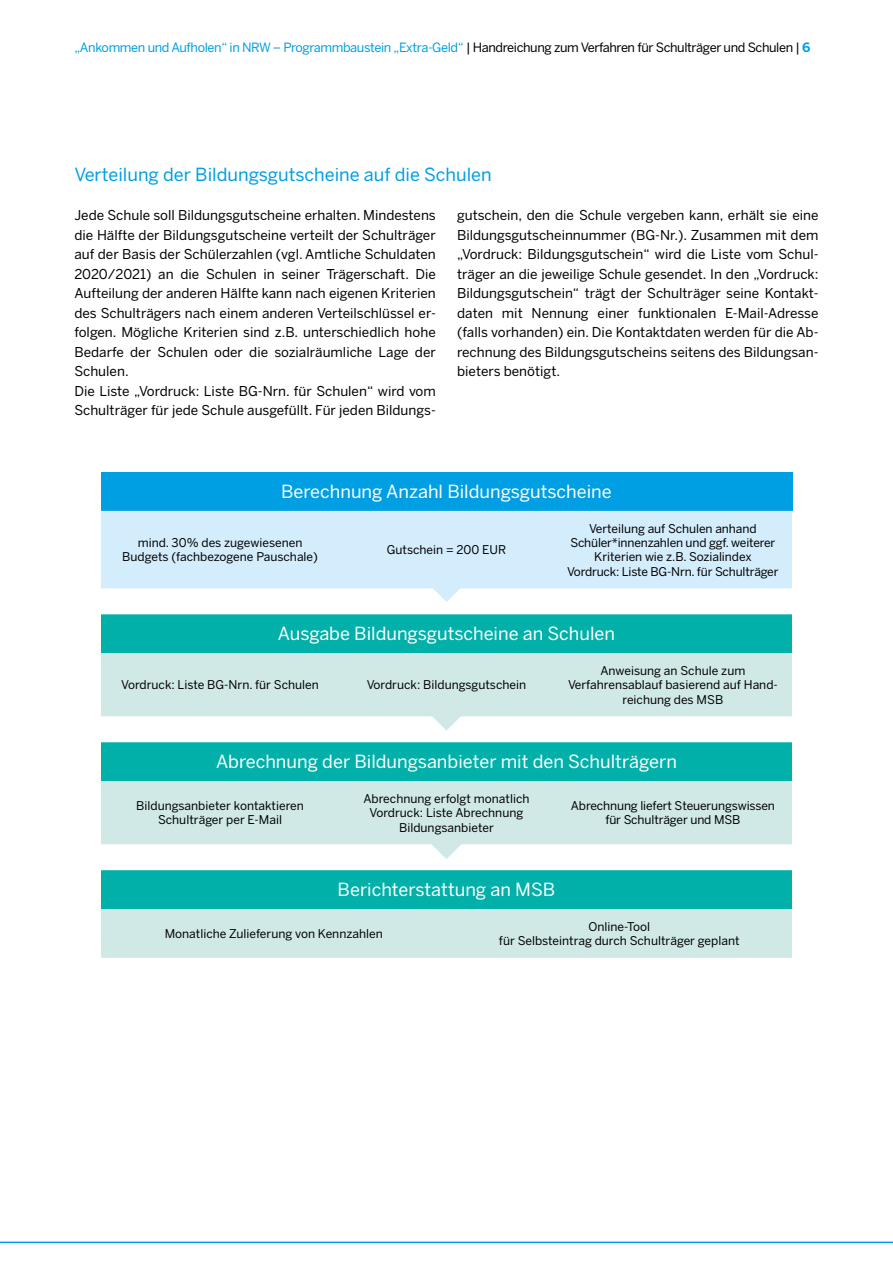
<style>
.page{position:relative;width:893px;height:1263px;background:#fff}
.page>*{position:absolute;margin:0;border:0;box-sizing:border-box;transform-origin:0 0}
.t1{font:18px "Benton Sans";color:#fff}
.t2{font:18px "Benton Sans";color:#009fe3}
.t3{font:13.5px/19.5px "Benton Sans";color:#000}
.t4{font:12.75px "Benton Sans";letter-spacing:-.03em;color:#009fe3}
.t5{font:12px/14.4px "Benton Sans";color:#000;text-align:center}
.s1{color:#000}
.s2{font-weight:700}
</style>
<div class="page">
<hr style="left:0;top:1241px;width:893px;height:2px;background:#009fe3">
<div style="left:101px;top:472px;width:691px;height:39px;background:#009fe3"></div>
<div style="left:101px;top:511px;width:691px;height:77px;background:#d4edfc"></div>
<div style="left:101px;top:614px;width:691px;height:39px;background:#00b0a9"></div>
<svg style="left:101px;top:653px;width:691px;height:305px;fill:#d0e9e7"></svg>
<svg style="left:426px;top:581px;width:41px;height:21px"></svg>
<svg style="left:426px;top:710px;width:41px;height:21px"></svg>
<svg style="left:426px;top:839px;width:41px;height:20px"></svg>
<p class="t4" style="left:74px;top:40px;width:738px">„Ankommen und Aufholen“ in NRW – Programmbaustein „Extra-Geld“ <span class="s1">| Handreichung zum Verfahren für Schulträger und Schulen |</span> <span class="s2">6</span></p>
<h1 class="t2" style="left:74px;top:163px;width:419px">Verteilung der Bildungsgutscheine auf die Schulen</h1>
<p class="t3" style="left:74px;top:205px;width:363px">Jede Schule soll Bildungsgutscheine erhalten. Mindestens die Hälfte der Bildungsgutscheine verteilt der Schulträger auf der Basis der Schülerzahlen (vgl. Amtliche Schuldaten 2020/2021) an die Schulen in seiner Trägerschaft. Die Aufteilung der anderen Hälfte kann nach eigenen Kriterien des Schulträgers nach einem anderen Verteilschlüssel er&shy;folgen. Mögliche Kriterien sind z.B. unterschiedlich hohe Bedarfe der Schulen oder die sozialräumliche Lage der Schulen.<br>Die Liste „Vordruck: Liste BG-Nrn. für Schulen“ wird vom Schulträger für jede Schule ausgefüllt. Für jeden Bildungs-</p>
<p class="t3" style="left:457px;top:205px;width:363px;text-align:justify">gutschein, den die Schule vergeben kann, erhält sie eine Bildungsgutscheinnummer (BG-Nr.). Zusammen mit dem „Vordruck: Bildungsgutschein“ wird die Liste vom Schul&shy;träger an die jeweilige Schule gesendet. In den „Vordruck:<br>Bildungsgutschein“ trägt der Schulträger seine Kontakt&shy;daten mit Nennung einer funktionalen E-Mail-Adresse (falls vorhanden) ein. Die Kontaktdaten werden für die Ab&shy;rechnung des Bildungsgutscheins seitens des Bildungsan&shy;bieters benötigt.</p>
<h1 class="t1" style="left:281px;top:481px;width:332px">Berechnung Anzahl Bildungsgutscheine</h1>
<p class="t5" style="left:122px;top:535px;width:197px">mind. 30% des zugewiesenen<br>Budgets (fachbezogene Pauschale)</p>
<p class="t5" style="left:387px;top:542px;width:121px">Gutschein = 200 EUR</p>
<p class="t5" style="left:567px;top:521px;width:213px">Verteilung auf Schulen anhand Schüler*innenzahlen und ggf. weiterer Kriterien wie z.B. Sozialindex Vordruck: Liste BG-Nrn. für Schulträger</p>
<h1 class="t1" style="left:278px;top:623px;width:339px">Ausgabe Bildungsgutscheine an Schulen</h1>
<p class="t5" style="left:121px;top:677px;width:199px">Vordruck: Liste BG-Nrn. für Schulen</p>
<p class="t5" style="left:367px;top:677px;width:161px">Vordruck: Bildungsgutschein</p>
<p class="t5" style="left:568px;top:663px;width:211px">Anweisung an Schule zum<br>Verfahrensablauf basierend auf Hand&shy;reichung des MSB</p>
<h1 class="t1" style="left:216px;top:751px;width:462px">Abrechnung der Bildungsanbieter mit den Schulträgern</h1>
<p class="t5" style="left:136px;top:798px;width:169px">Bildungsanbieter kontaktieren<br>Schulträger per E-Mail</p>
<p class="t5" style="left:363px;top:791px;width:168px">Abrechnung erfolgt monatlich<br>Vordruck: Liste Abrechnung<br>Bildungsanbieter</p>
<p class="t5" style="left:571px;top:798px;width:205px">Abrechnung liefert Steuerungswissen für Schulträger und MSB</p>
<h1 class="t1" style="left:338px;top:879px;width:219px">Berichterstattung an MSB</h1>
<p class="t5" style="left:165px;top:926px;width:220px">Monatliche Zulieferung von Kennzahlen</p>
<p class="t5" style="left:499px;top:919px;width:242px">Online-Tool<br>für Selbsteintrag durch Schulträger geplant</p>
</div>
